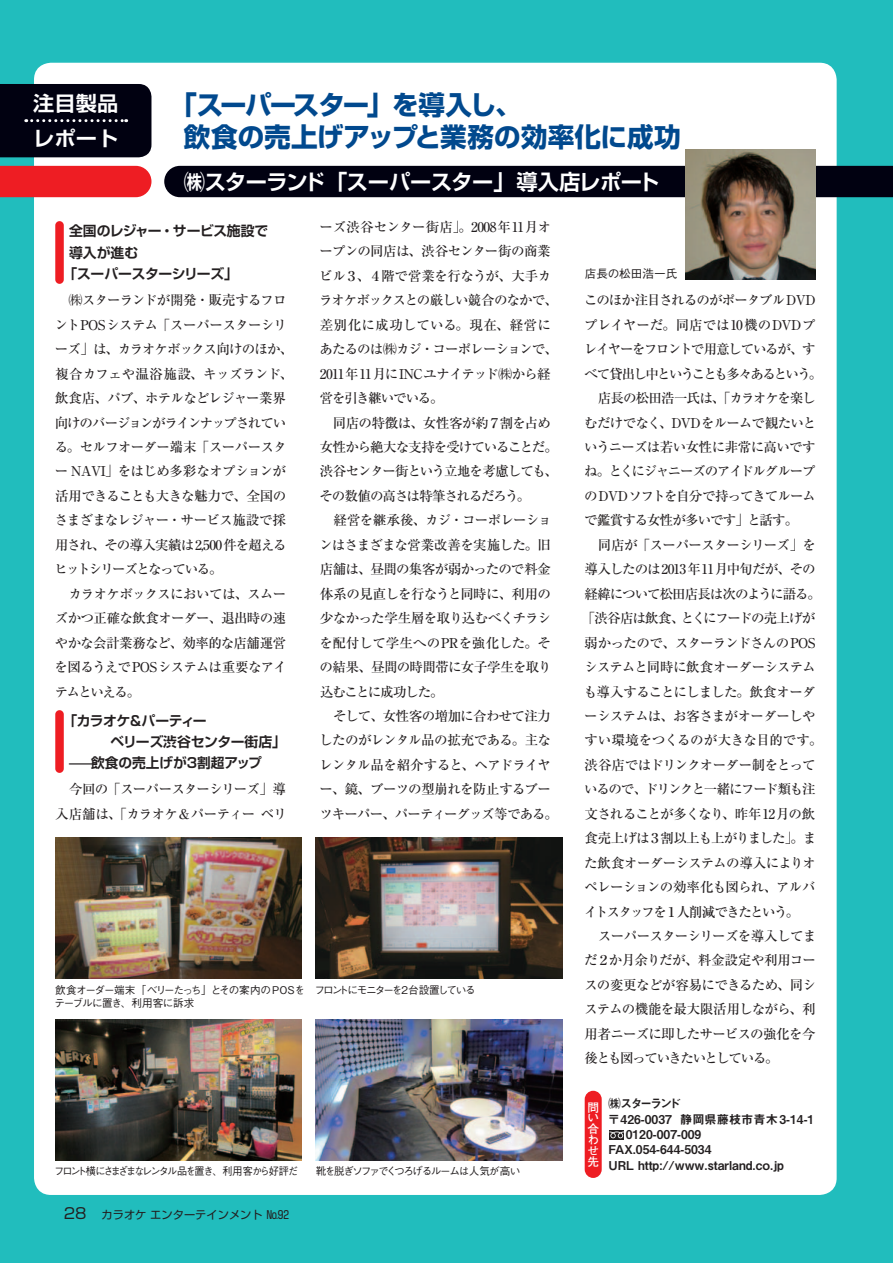
<style>
.page{position:relative;width:893px;height:1263px;background:#21bdbd}
.page>*{position:absolute;margin:0;border:0;box-sizing:border-box;transform-origin:0 0}
.t1{font:700 26.55px/32px "Shin Go Pro";letter-spacing:-.02em;color:#01498e}
.t2{font:700 21.3px "Shin Go Pro De";letter-spacing:-.02em;color:#fff}
.t3{font:700 20.25px/35.1px "Shin Go Pro De";color:#fff;scale:1.05 1}
.t4{font:700 13.8px/21.3px "Shin Go Pro De";letter-spacing:-.015em;color:#231f20}
.t5{font:500 13.5px/24.5px "Ryumin Pro";letter-spacing:-.055em;color:#231f20}
.t6{font:12.15px/15.3px "Midashi Go Pr 5 MB31";color:#231f20}
.t7{font:500 11.7px "Gothic BBB Pro";letter-spacing:-.005em;color:#231f20}
.t8{font:700 11.7px/10.8px "Futo Go B101 Pro";color:#fff;text-align:justify}
.t9{font:11.25px "Shin Go Pro";color:#231f20}
.t10{font:500 10.65px/13.4px "Gothic BBB Pro";letter-spacing:-.055em;color:#231f20}
.t11{font:500 10.65px "Gothic BBB Pro";letter-spacing:-.155em;color:#231f20;scale:.95 1}
.t12{font:500 10.65px "Gothic BBB Pro";letter-spacing:-.125em;color:#231f20}
.t13{font:500 10.65px "Gothic BBB Pro";letter-spacing:-.165em;color:#231f20}
.s1{font-size:15px}
</style>
<div class="page">
<div style="left:34px;top:63px;width:803px;height:1132px;background:#fff;border-radius:17px"></div>
<div style="left:0;top:84px;width:151px;height:73px;background:#010111"></div>
<div style="left:0;top:166px;width:151px;height:31px;background:#ee1d23"></div>
<div style="left:164px;top:166px;width:729px;height:31px;background:#010111"></div>
<div style="left:585px;top:1091px;width:17px;height:87px;background:#ee1d23;border-radius:9px"></div>
<div style="left:55px;top:710px;width:9px;height:63px;background:#ee1d23;border-radius:4px"></div>
<div style="left:55px;top:221px;width:9px;height:63px;background:#ee1d23;border-radius:4px"></div>
<img style="left:685px;top:150px;width:130px;height:129px">
<img style="left:55px;top:838px;width:247px;height:141px">
<svg style="left:609px;top:1130px;width:15px;height:10px"></svg>
<svg style="left:609px;top:1131px;width:15px;height:7px"></svg>
<img style="left:316px;top:838px;width:246px;height:141px">
<img style="left:55px;top:1020px;width:247px;height:141px">
<img style="left:316px;top:1020px;width:246px;height:141px">
<h3 class="t3" style="left:33px;top:83px;width:82px">注目製品レポート</h3>
<h1 class="t1" style="left:184px;top:86px;width:498px;text-indent:-14px">「スーパースター」を導入し、<br>飲食の売上げアップと業務の効率化に成功</h1>
<h2 class="t2" style="left:184px;top:164px;width:477px">㈱スターランド「スーパースター」導入店レポート</h2>
<p class="t4" style="left:69px;top:219px;width:201px">全国のレジャー・サービス施設で</p>
<p class="t4" style="left:69px;top:240px;width:71px">導入が進む</p>
<p class="t4" style="left:63px;top:261px;width:176px">「スーパースターシリーズ」</p>
<p class="t5" style="left:54px;top:287px;width:240px">　㈱スターランドが開発・販売するフロントPOSシステム「スーパースターシリーズ」は、カラオケボックス向けのほか、複合カフェや温浴施設、キッズランド、飲食店、パブ、ホテルなどレジャー業界向けのバージョンがラインナップされている。セルフオーダー端末「スーパースター NAVI」をはじめ多彩なオプションが活用できることも大きな魅力で、全国のさまざまなレジャー・サービス施設で採用され、その導入実績は2,500件を超えるヒットシリーズとなっている。<br>　カラオケボックスにおいては、スムーズかつ正確な飲食オーダー、退出時の速やかな会計業務など、効率的な店舗運営を図るうえでPOSシステムは重要なアイテムといえる。</p>
<p class="t4" style="left:69px;top:708px;width:218px;text-indent:-6px">「カラオケ＆パーティー<br>　　　ベリーズ渋谷センター街店」—飲食の売上げが３割超アップ</p>
<p class="t5" style="left:55px;top:776px;width:233px">　今回の「スーパースターシリーズ」導入店舗は、「カラオケ＆パーティー ベリ</p>
<p class="t5" style="left:319px;top:214px;width:240px">ーズ渋谷センター街店」。2008年11月オープンの同店は、渋谷センター街の商業ビル３、４階で営業を行なうが、大手カラオケボックスとの厳しい競合のなかで、差別化に成功している。現在、経営にあたるのは㈱カジ・コーポレーションで、<br>2011年11月にINCユナイテッド㈱から経営を引き継いでいる。<br>　同店の特徴は、女性客が約７割を占め女性から絶大な支持を受けていることだ。渋谷センター街という立地を考慮しても、その数値の高さは特筆されるだろう。<br>　経営を継承後、カジ・コーポレーションはさまざまな営業改善を実施した。旧店舗は、昼間の集客が弱かったので料金体系の見直しを行なうと同時に、利用の少なかった学生層を取り込むべくチラシを配付して学生へのPRを強化した。その結果、昼間の時間帯に女子学生を取り込むことに成功した。<br>　そして、女性客の増加に合わせて注力したのがレンタル品の拡充である。主なレンタル品を紹介すると、ヘアドライヤー、鏡、ブーツの型崩れを防止するブーツキーパー、パーティーグッズ等である。</p>
<p class="t10" style="left:55px;top:982px;width:252px">飲食オーダー端末「ベリーたっち」とその案内のPOSをテーブルに置き、利用客に訴求</p>
<p class="t13" style="left:314px;top:981px;width:163px">フロントにモニターを２台設置している</p>
<p class="t11" style="left:54px;top:1162px;width:259px">フロント横にさまざまなレンタル品を置き、利用客から好評だ</p>
<p class="t12" style="left:316px;top:1162px;width:206px">靴を脱ぎソファでくつろげるルームは人気が高い</p>
<p class="t9" style="left:64px;top:1205px;width:227px"><span class="s1">28　</span>カラオケ エンターテインメント №92</p>
<p class="t7" style="left:585px;top:265px;width:94px">店長の松田浩一氏</p>
<p class="t5" style="left:582px;top:287px;width:243px">このほか注目されるのがポータブルDVDプレイヤーだ。同店では10機のDVDプレイヤーをフロントで用意しているが、すべて貸出し中ということも多々あるという。　店長の松田浩一氏は、「カラオケを楽しむだけでなく、DVDをルームで観たいというニーズは若い女性に非常に高いですね。とくにジャニーズのアイドルグループのDVDソフトを自分で持ってきてルームで鑑賞する女性が多いです」と話す。<br>　同店が「スーパースターシリーズ」を導入したのは2013年11月中旬だが、その経緯について松田店長は次のように語る。「渋谷店は飲食、とくにフードの売上げが弱かったので、スターランドさんのPOSシステムと同時に飲食オーダーシステムも導入することにしました。飲食オーダーシステムは、お客さまがオーダーしやすい環境をつくるのが大きな目的です。渋谷店ではドリンクオーダー制をとっているので、ドリンクと一緒にフード類も注文されることが多くなり、昨年12月の飲食売上げは３割以上も上がりました」。また飲食オーダーシステムの導入によりオペレーションの効率化も図られ、アルバイトスタッフを１人削減できたという。<br>　スーパースターシリーズを導入してまだ２か月余りだが、料金設定や利用コースの変更などが容易にできるため、同システムの機能を最大限活用しながら、利用者ニーズに即したサービスの強化を今後とも図っていきたいとしている。</p>
<p class="t8" style="left:587px;top:1100px;width:13px">問い合わせ先</p>
<p class="t6" style="left:608px;top:1095px;width:208px">㈱スターランド<br>〒426-0037 静岡県藤枝市青木3-14-1　 0120-007-009<br>FAX.054-644-5034<br>URL http://www.starland.co.jp</p>
</div>
